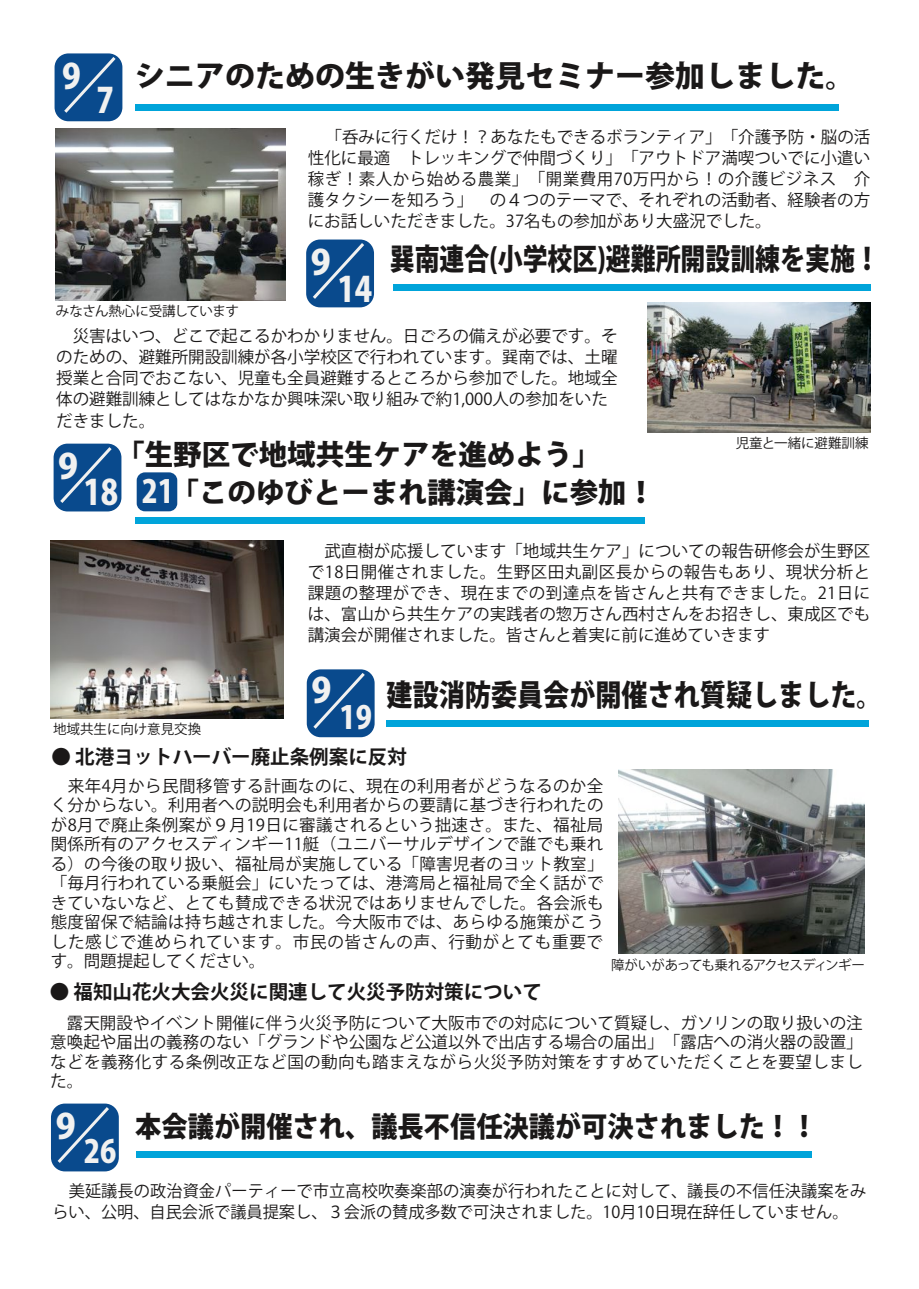
<style>
.page{position:relative;width:919px;height:1289px;background:#fff}
.page>*{position:absolute;margin:0;border:0;box-sizing:border-box;transform-origin:0 0}
.t1{font:800 34.5px "Koz Go Pro";color:#f1f1f0;scale:.87 1}
.t2{font:800 34.5px "Koz Go Pro";color:#f1f1f0}
.t3{font:800 34.5px "Koz Go Pro";color:#f1f1f0;scale:.94 1}
.t4{font:800 31.5px "Koz Go Pro";color:#f1f1f0;scale:.89 1}
.t5{font:800 30px "Koz Go Pro";color:#1a1818}
.t6{font:800 30px "Koz Go Pro";color:#1a1818;scale:.83 1}
.t7{font:800 30px "Koz Go Pro";color:#1a1818;scale:.87 1}
.t8{font:800 28.5px/37.2px "Koz Go Pro";color:#1a1818}
.t9{font:800 28.5px "Koz Go Pro";color:#1a1818;scale:.92 1}
.t10{font:700 19.5px "Koz Go Pro";color:#1a1818}
.t11{font:16.5px/21px "Koz Go Pro";color:#1a1818;text-align:justify}
.t12{font:13.5px "Koz Go Pr 6 N";letter-spacing:-.01em;color:#1a1818}
.t13{font:13.5px "Koz Go Pr 6 N";letter-spacing:-.06em;color:#1a1818}
.t14{font:13.5px "Koz Go Pr 6 N";letter-spacing:-.03em;color:#1a1818}
.s1{font-size:31.5px}
</style>
<div class="page">
<div style="left:306px;top:239px;width:68px;height:68px;background:#094a8d;border-radius:14px"></div>
<svg style="left:309px;top:240px;width:58px;height:59px"></svg>
<div style="left:54px;top:443px;width:67px;height:68px;background:#094a8d;border-radius:14px"></div>
<div style="left:137px;top:472px;width:40px;height:39px;background:#094a8d;border-radius:8px"></div>
<svg style="left:57px;top:444px;width:58px;height:59px"></svg>
<div style="left:55px;top:53px;width:67px;height:68px;background:#094a8d;border-radius:14px"></div>
<svg style="left:61px;top:54px;width:58px;height:59px"></svg>
<div style="left:307px;top:669px;width:67px;height:68px;background:#094a8d;border-radius:14px"></div>
<svg style="left:310px;top:669px;width:58px;height:60px"></svg>
<div style="left:51px;top:1103px;width:68px;height:68px;background:#094a8d;border-radius:14px"></div>
<svg style="left:54px;top:1103px;width:58px;height:60px"></svg>
<img style="left:56px;top:129px;width:229px;height:172px">
<img style="left:51px;top:540px;width:232px;height:178px">
<div style="left:136px;top:104px;width:702px;height:6px;background:#00a4da"></div>
<div style="left:392px;top:284px;width:478px;height:6px;background:#00a4da"></div>
<div style="left:135px;top:517px;width:509px;height:6px;background:#00a4da"></div>
<div style="left:386px;top:720px;width:483px;height:6px;background:#00a4da"></div>
<div style="left:136px;top:1151px;width:676px;height:6px;background:#00a4da"></div>
<img style="left:647px;top:303px;width:223px;height:129px">
<img style="left:618px;top:769px;width:246px;height:184px">
<h1 class="t3" style="left:62px;top:54px;width:21px">9</h1>
<h1 class="t1" style="left:96px;top:78px;width:22px">7</h1>
<h3 class="t5" style="left:135px;top:56px;width:721px">シニアのための生きがい発見セミナー参加しました。</h3>
<p class="t11" style="left:308px;top:127px;width:564px;text-indent:18px">「呑みに行くだけ！？あなたもできるボランティア」「介護予防・脳の活性化に最適　トレッキングで仲間づくり」「アウトドア満喫ついでに小遣い稼ぎ！素人から始める農業」「開業費用70万円から！の介護ビジネス　介護タクシーを知ろう」　の４つのテーマで、それぞれの活動者、経験者の方にお話しいただきました。37名もの参加があり大盛況でした。</p>
<h1 class="t2" style="left:311px;top:240px;width:22px">9</h1>
<h1 class="t1" style="left:337px;top:267px;width:42px">14</h1>
<h3 class="t6" style="left:390px;top:240px;width:592px">巽南連合(小学校区)避難所開設訓練を実施！</h3>
<p class="t14" style="left:56px;top:304px;width:184px">みなさん熱心に受講しています</p>
<p class="t11" style="left:56px;top:326px;width:562px;text-align:left">　災害はいつ、どこで起こるかわかりません。日ごろの備えが必要です。そのための、避難所開設訓練が各小学校区で行われています。巽南では、土曜授業と合同でおこない、児童も全員避難するところから参加でした。地域全体の避難訓練としてはなかなか興味深い取り組みで約1,000人の参加をいただきました。</p>
<h1 class="t2" style="left:58px;top:444px;width:22px">9</h1>
<h3 class="t8" style="left:170px;top:438px;width:486px;text-indent:-54px">「生野区で地域共生ケアを進めよう」<br>「このゆびとーまれ講演会」に参加！</h3>
<h1 class="t1" style="left:83px;top:470px;width:105px">18 <span class="s1">21</span></h1>
<p class="t12" style="left:735px;top:435px;width:134px">児童と一緒に避難訓練</p>
<p class="t12" style="left:53px;top:721px;width:150px">地域共生に向け意見交換</p>
<p class="t11" style="left:308px;top:540px;width:564px">　武直樹が応援しています「地域共生ケア」についての報告研修会が生野区で18日開催されました。生野区田丸副区長からの報告もあり、現状分析と課題の整理ができ、現在までの到達点を皆さんと共有できました。21日には、富山から共生ケアの実践者の惣万さん西村さんをお招きし、東成区でも講演会が開催されました。皆さんと着実に前に進めていきます</p>
<h1 class="t2" style="left:311px;top:668px;width:22px">9</h1>
<h3 class="t7" style="left:386px;top:675px;width:571px">建設消防委員会が開催され質疑しました。</h3>
<h2 class="t4" style="left:339px;top:697px;width:38px">19</h2>
<p class="t10" style="left:51px;top:744px;width:357px">● 北港ヨットハーバー廃止条例案に反対</p>
<p class="t11" style="left:51px;top:776px;width:554px;line-height:19.5px">　来年4月から民間移管する計画なのに、現在の利用者がどうなるのか全く分からない。利用者への説明会も利用者からの要請に基づき行われたのが8月で廃止条例案が９月19日に審議されるという拙速さ。また、福祉局関係所有のアクセスディンギー11艇（ユニバーサルデザインで誰でも乗れる）の今後の取り扱い、福祉局が実施している「障害児者のヨット教室」「毎月行われている乗艇会」にいたっては、港湾局と福祉局で全く話ができていないなど、とても賛成できる状況ではありませんでした。各会派も態度留保で結論は持ち越されました。今大阪市では、あらゆる施策がこうした感じで進められています。市民の皆さんの声、行動がとても重要です。問題提起してください。</p>
<p class="t10" style="left:50px;top:979px;width:493px">● 福知山花火大会火災に関連して火災予防対策について</p>
<p class="t13" style="left:611px;top:957px;width:255px">障がいがあっても乗れるアクセスディンギー</p>
<p class="t11" style="left:50px;top:1013px;width:814px;line-height:19.5px">　露天開設やイベント開催に伴う火災予防について大阪市での対応について質疑し、ガソリンの取り扱いの注意喚起や届出の義務のない「グランドや公園など公道以外で出店する場合の届出」「露店への消火器の設置」などを義務化する条例改正など国の動向も踏まえながら火災予防対策をすすめていただくことを要望しました。</p>
<h3 class="t9" style="left:135px;top:1107px;width:743px">本会議が開催され、議長不信任決議が可決されました！！</h3>
<h1 class="t2" style="left:56px;top:1103px;width:22px">9</h1>
<h2 class="t4" style="left:84px;top:1131px;width:38px">26</h2>
<p class="t11" style="left:52px;top:1180px;width:815px">　美延議長の政治資金パーティーで市立高校吹奏楽部の演奏が行われたことに対して、議長の不信任決議案をみらい、公明、自民会派で議員提案し、３会派の賛成多数で可決されました。10月10日現在辞任していません。</p>
</div>
